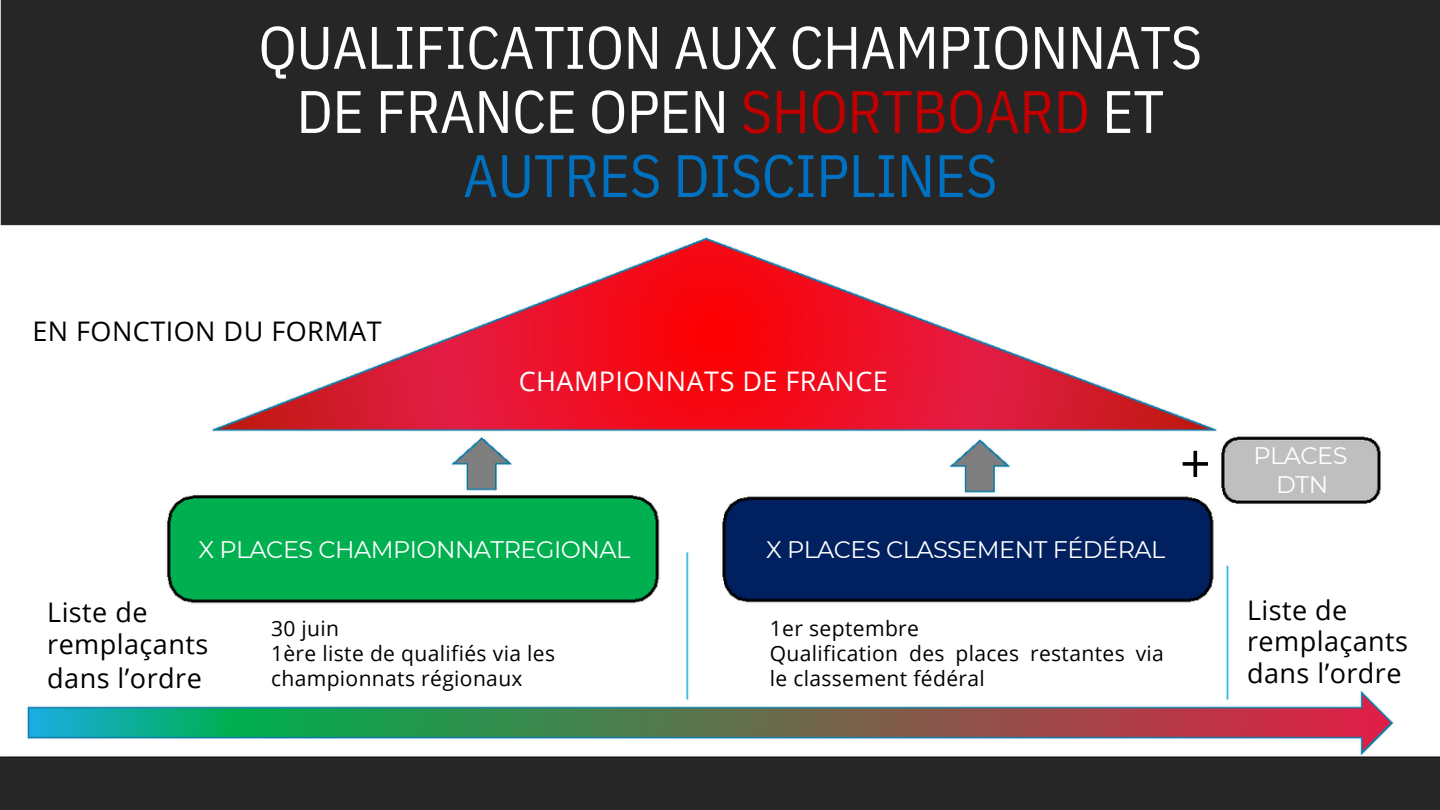
<style>
.page{position:relative;width:1440px;height:810px;background:#fff}
.page>*{position:absolute;margin:0;border:0;box-sizing:border-box;transform-origin:0 0}
.t1{font:60px/64.2px "IBM Plex Sans Cond";letter-spacing:-.005em;color:#fff;text-align:center}
.t2{font:54px "Open Sans";color:#000}
.t3{font:27px/31.5px "Open Sans";letter-spacing:.015em;color:#000}
.t4{font:27px "Open Sans";letter-spacing:.02em;color:#fff}
.t5{font:24px "Montserrat";letter-spacing:-.02em;color:#fff}
.t6{font:21.15px "Open Sans";letter-spacing:.015em;color:#000}
.t7{font:21px/24.8px "Open Sans";letter-spacing:.015em;color:#000}
.s1{color:#c00000}
.s2{color:#0070c0}
</style>
<div class="page">
<img style="left:0;top:0;width:1440px;height:810px">
<p class="t1" style="left:259px;top:14px;width:945px">QUALIFICATION AUX CHAMPIONNATS<br>DE FRANCE OPEN <span class="s1">SHORTBOARD</span> ET<br><span class="s2">AUTRES DISCIPLINES</span></p>
<p class="t3" style="left:33px;top:315px;width:351px">EN FONCTION DU FORMAT</p>
<p class="t4" style="left:519px;top:362px;width:371px">CHAMPIONNATS DE FRANCE</p>
<p class="t2" style="left:1180px;top:425px;width:32px">+</p>
<p class="t5" style="left:198px;top:534px;width:433px">X PLACES CHAMPIONNATREGIONAL</p>
<p class="t5" style="left:766px;top:535px;width:401px">X PLACES CLASSEMENT FÉDÉRAL</p>
<p class="t3" style="left:47px;top:596px;width:163px">Liste de remplaçants</p>
<p class="t3" style="left:47px;top:662px;width:156px">dans l’ordre</p>
<p class="t7" style="left:271px;top:616px;width:70px">30 juin</p>
<p class="t7" style="left:271px;top:641px;width:286px">1ère liste de qualifiés via les championnats régionaux</p>
<p class="t6" style="left:770px;top:614px;width:151px">1er septembre</p>
<p class="t7" style="left:770px;top:641px;width:396px">Qualification des places restantes via le classement fédéral</p>
<p class="t5" style="left:1254px;top:441px;width:95px">PLACES</p>
<p class="t5" style="left:1276px;top:470px;width:54px">DTN</p>
<p class="t3" style="left:1247px;top:594px;width:163px">Liste de remplaçants dans l’ordre</p>
</div>
